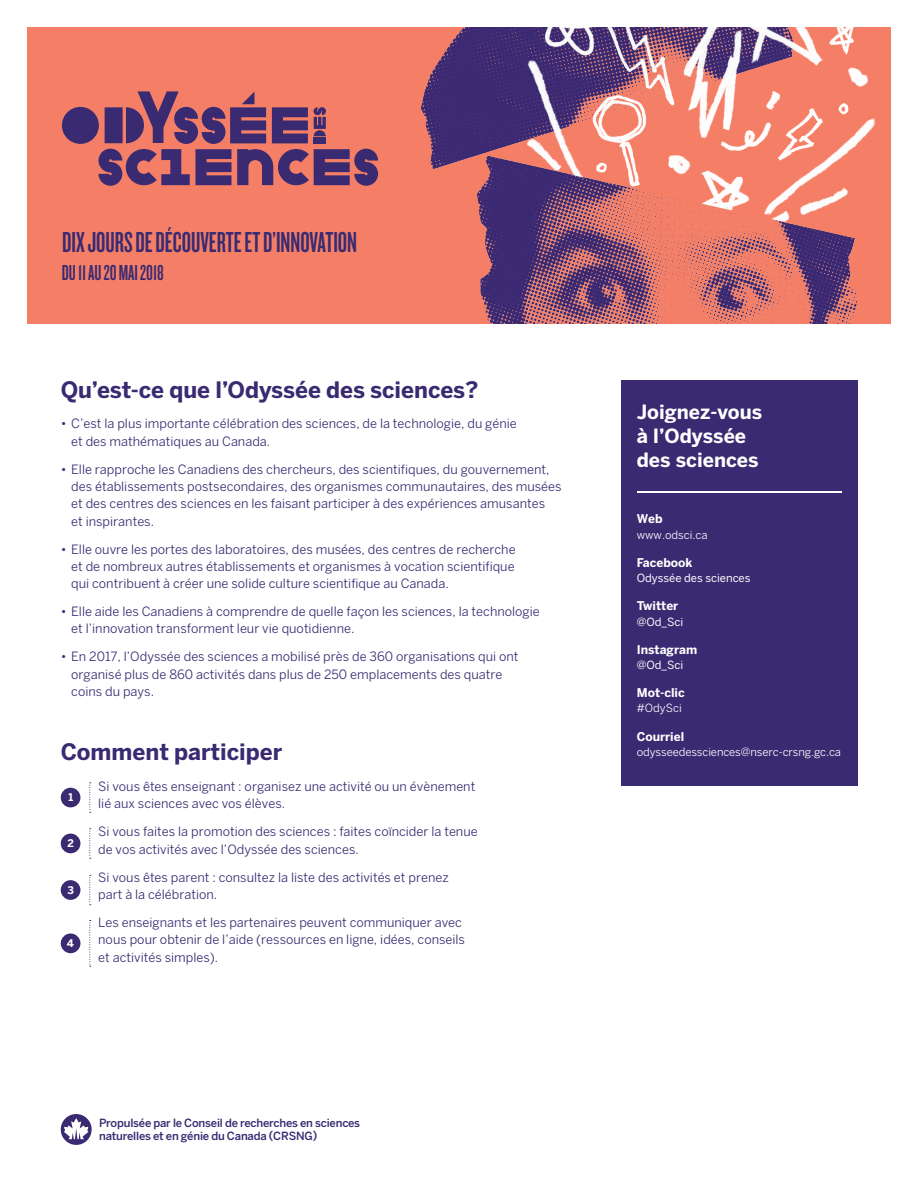
<style>
.page{position:relative;width:918px;height:1188px;background:#fff}
.page>*{position:absolute;margin:0;border:0;box-sizing:border-box;transform-origin:0 0}
.t1{font:30px "Knockout HTF47 Bantamweight";color:#392a72}
.t2{font:700 22.5px "Benton Sans";color:#392a72}
.t3{font:22.5px "Knockout HTF47 Bantamweight";color:#392a72}
.t4{font:700 19.5px/24px "Benton Sans";color:#fff}
.t5{font:12.75px/17.2px "Benton Sans";color:#392a72}
.t6{font:700 12px "Benton Sans";color:#fff}
.t7{font:500 11.25px/13.5px "Benton Sans";letter-spacing:-.015em;color:#392a72}
.t8{font:11.25px "Benton Sans";letter-spacing:-.01em;color:#fff}
.t9{font:11.25px "Benton Sans";letter-spacing:-.005em;color:#fff}
.t10{font:700 10.5px "Benton Sans";color:#fff}
</style>
<div class="page">
<div style="left:27px;top:27px;width:864px;height:297px;background:#f47f66"></div>
<img style="left:420px;top:27px;width:455px;height:297px">
<div style="left:62px;top:107px;width:37px;height:37px;background:#392a72;border-radius:50%"></div>
<svg style="left:99px;top:91px;width:279px;height:95px"></svg>
<svg style="left:61px;top:1114px;width:31px;height:31px"></svg>
<div style="left:621px;top:380px;width:236px;height:405px;background:#392a72"></div>
<hr style="left:637px;top:491px;width:204px;height:2px;background:#fff">
<div style="left:61px;top:788px;width:19px;height:19px;background:#392a72;border-radius:50%"></div>
<svg style="left:89px;top:782px;width:2px;height:31px"></svg>
<div style="left:61px;top:834px;width:19px;height:19px;background:#392a72;border-radius:50%"></div>
<svg style="left:89px;top:828px;width:2px;height:31px"></svg>
<div style="left:61px;top:880px;width:19px;height:20px;background:#392a72;border-radius:50%"></div>
<svg style="left:89px;top:875px;width:2px;height:30px"></svg>
<svg style="left:89px;top:920px;width:2px;height:47px"></svg>
<div style="left:61px;top:934px;width:19px;height:19px;background:#392a72;border-radius:50%"></div>
<h1 class="t1" style="left:62px;top:227px;width:296px">DIX JOURS DE DÉCOUVERTE ET D’INNOVATION</h1>
<h2 class="t3" style="left:62px;top:262px;width:103px">DU 11 AU 20 MAI 2018</h2>
<h2 class="t2" style="left:61px;top:376px;width:419px">Qu’est-ce que l’Odyssée des sciences?</h2>
<p class="t5" style="left:71px;top:415px;width:447px;text-indent:-10px">• C’est la plus importante célébration des sciences, de la technologie, du génie et des mathématiques au Canada.</p>
<p class="t5" style="left:71px;top:461px;width:492px;text-indent:-10px">• Elle rapproche les Canadiens des chercheurs, des scientifiques, du gouvernement, des établissements postsecondaires, des organismes communautaires, des musées et des centres des sciences en les faisant participer à des expériences amusantes<br>et inspirantes.</p>
<p class="t5" style="left:71px;top:541px;width:446px;text-align:justify;text-indent:-10px">• Elle ouvre les portes des laboratoires, des musées, des centres de recherche et de nombreux autres établissements et organismes à vocation scientifique qui contribuent à créer une solide culture scientifique au Canada.</p>
<p class="t5" style="left:71px;top:603px;width:470px;text-indent:-10px">• Elle aide les Canadiens à comprendre de quelle façon les sciences, la technologie et l’innovation transforment leur vie quotidienne.</p>
<p class="t5" style="left:71px;top:648px;width:449px;text-indent:-10px">• En 2017, l’Odyssée des sciences a mobilisé près de 360 organisations qui ont organisé plus de 860 activités dans plus de 250 emplacements des quatre coins du pays.</p>
<h2 class="t2" style="left:61px;top:739px;width:223px">Comment participer</h2>
<p class="t5" style="left:98px;top:778px;width:379px">Si vous êtes enseignant : organisez une activité ou un évènement lié aux sciences avec vos élèves.</p>
<p class="t5" style="left:98px;top:823px;width:381px">Si vous faites la promotion des sciences : faites coïncider la tenue de vos activités avec l’Odyssée des sciences.</p>
<p class="t5" style="left:98px;top:869px;width:352px">Si vous êtes parent : consultez la liste des activités et prenez part à la célébration.</p>
<p class="t5" style="left:98px;top:914px;width:368px">Les enseignants et les partenaires peuvent communiquer avec nous pour obtenir de l’aide (ressources en ligne, idées, conseils et activités simples).</p>
<p class="t10" style="left:68px;top:791px;width:6px">1</p>
<p class="t10" style="left:68px;top:837px;width:8px">2</p>
<p class="t10" style="left:67px;top:884px;width:8px">3</p>
<p class="t10" style="left:67px;top:937px;width:9px">4</p>
<p class="t7" style="left:99px;top:1116px;width:263px">Propulsée par le Conseil de recherches en sciences naturelles et en génie du Canada (CRSNG)</p>
<h3 class="t4" style="left:637px;top:400px;width:127px">Joignez-vous à l’Odyssée des sciences</h3>
<p class="t6" style="left:637px;top:512px;width:27px">Web</p>
<p class="t8" style="left:637px;top:528px;width:72px">www.odsci.ca</p>
<p class="t6" style="left:637px;top:555px;width:57px">Facebook</p>
<p class="t9" style="left:637px;top:571px;width:115px">Odyssée des sciences</p>
<p class="t6" style="left:637px;top:599px;width:43px">Twitter</p>
<p class="t9" style="left:637px;top:615px;width:48px">@Od_Sci</p>
<p class="t6" style="left:637px;top:642px;width:62px">Instagram</p>
<p class="t9" style="left:637px;top:658px;width:48px">@Od_Sci</p>
<p class="t6" style="left:637px;top:686px;width:49px">Mot-clic</p>
<p class="t8" style="left:637px;top:702px;width:46px">#OdySci</p>
<p class="t6" style="left:637px;top:729px;width:49px">Courriel</p>
<p class="t8" style="left:637px;top:745px;width:206px">odysseedessciences@nserc-crsng.gc.ca</p>
</div>
